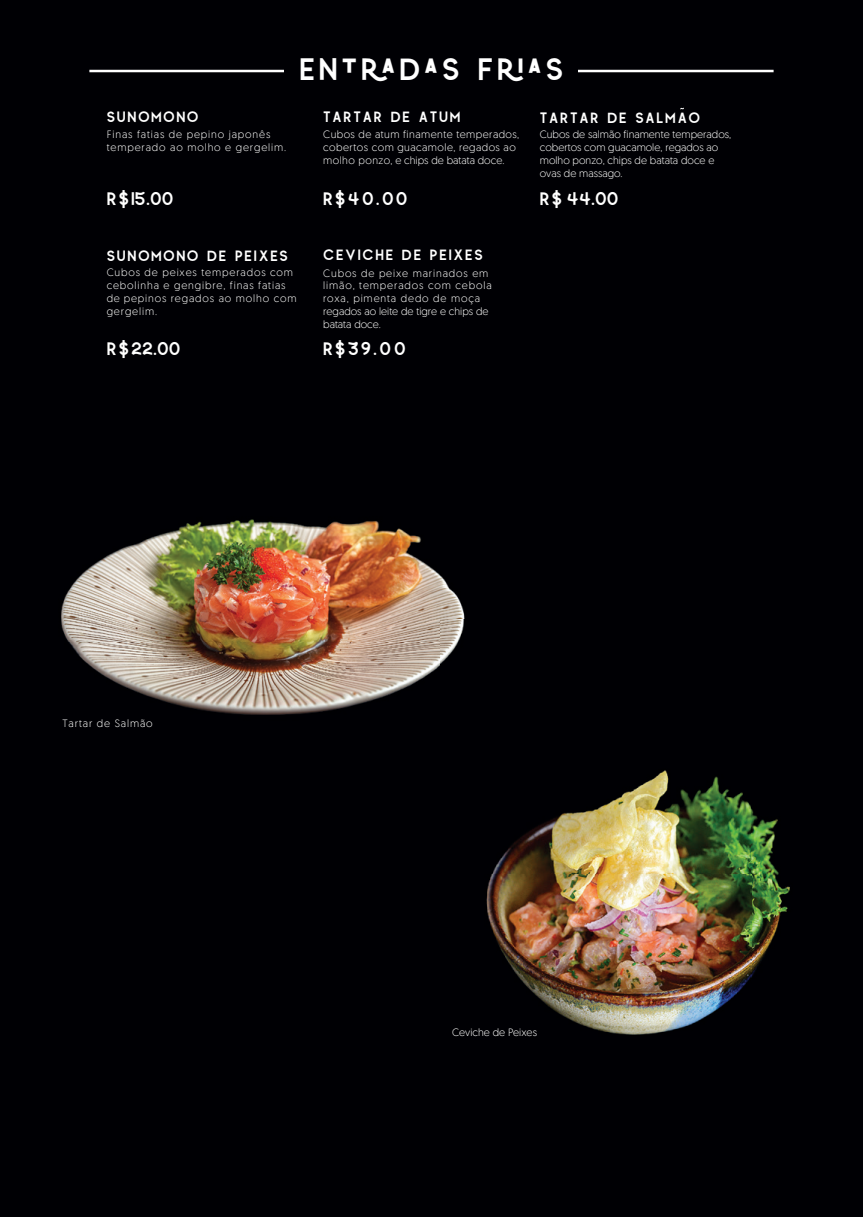
<style>
.page{position:relative;width:863px;height:1217px;background:#fff}
.page>*{position:absolute;margin:0;border:0;box-sizing:border-box;transform-origin:0 0}
.t1{font:45.75px "Quirk";letter-spacing:.08em;color:#fff}
.t2{font:26.62px "Quirk";color:#fff}
.t3{font:21.88px "Quirk";letter-spacing:.08em;color:#fff}
.t4{font:300 10.62px/12.8px "Geomanist";letter-spacing:.08em;color:#fff}
.t5{font:300 10.62px/12.8px "Geomanist";color:#fff}
.t6{font:300 10.62px/12.8px "Geomanist";letter-spacing:.04em;color:#fff}
</style>
<div class="page">
<div style="left:0;top:0;width:862px;height:1216px;background:#000004"></div>
<img style="left:440px;top:1216px;width:399px;height:1px">
<img style="left:486px;top:770px;width:304px;height:265px">
<img style="left:61px;top:519px;width:404px;height:123px">
<img style="left:69px;top:642px;width:371px;height:73px">
<img style="left:440px;top:619px;width:25px;height:45px">
<hr style="left:89px;top:70px;width:684px;height:2px;background:#fff">
<div style="left:284px;top:45px;width:293px;height:48px;background:#000004"></div>
<h1 class="t1" style="left:299px;top:46px;width:265px">Entradas Frias</h1>
<h3 class="t3" style="left:107px;top:106px;width:93px">SUNOMONO</h3>
<h3 class="t3" style="left:323px;top:106px;width:139px">TARTAR DE ATUM</h3>
<h3 class="t3" style="left:539px;top:106px;width:161px">TARTAR DE SALMAO</h3>
<p class="t4" style="left:107px;top:127px;width:181px">Finas fatias de pepino japonês temperado ao molho e gergelim.</p>
<p class="t6" style="left:323px;top:128px;width:197px">Cubos de atum finamente temperados, cobertos com guacamole, regados ao molho ponzo, e chips de batata doce.</p>
<p class="t5" style="left:539px;top:128px;width:193px">Cubos de salmão finamente temperados, cobertos com guacamole, regados ao molho ponzo, chips de batata doce e ovas de massago.</p>
<h2 class="t2" style="left:107px;top:185px;width:68px">R$15.00</h2>
<h2 class="t2" style="left:323px;top:185px;width:86px">R$40.00</h2>
<h2 class="t2" style="left:539px;top:185px;width:80px">R$ 44.00</h2>
<h3 class="t3" style="left:107px;top:244px;width:183px">SUNOMONO DE PEIXES</h3>
<h3 class="t3" style="left:323px;top:244px;width:161px">CEVICHE DE PEIXES</h3>
<p class="t4" style="left:107px;top:266px;width:191px">Cubos de peixes temperados com cebolinha e gengibre, finas fatias de pepinos regados ao molho com gergelim.</p>
<h2 class="t2" style="left:107px;top:335px;width:75px">R$22.00</h2>
<p class="t4" style="left:323px;top:266px;width:170px">Cubos de peixe marinados em limão, temperados com cebola roxa, pimenta dedo de moça regados ao leite de tigre e chips de batata doce.</p>
<h2 class="t2" style="left:323px;top:335px;width:84px">R$39.00</h2>
<p class="t4" style="left:62px;top:716px;width:92px">Tartar de Salmão</p>
<p class="t5" style="left:452px;top:1025px;width:86px">Ceviche de Peixes</p>
</div>
